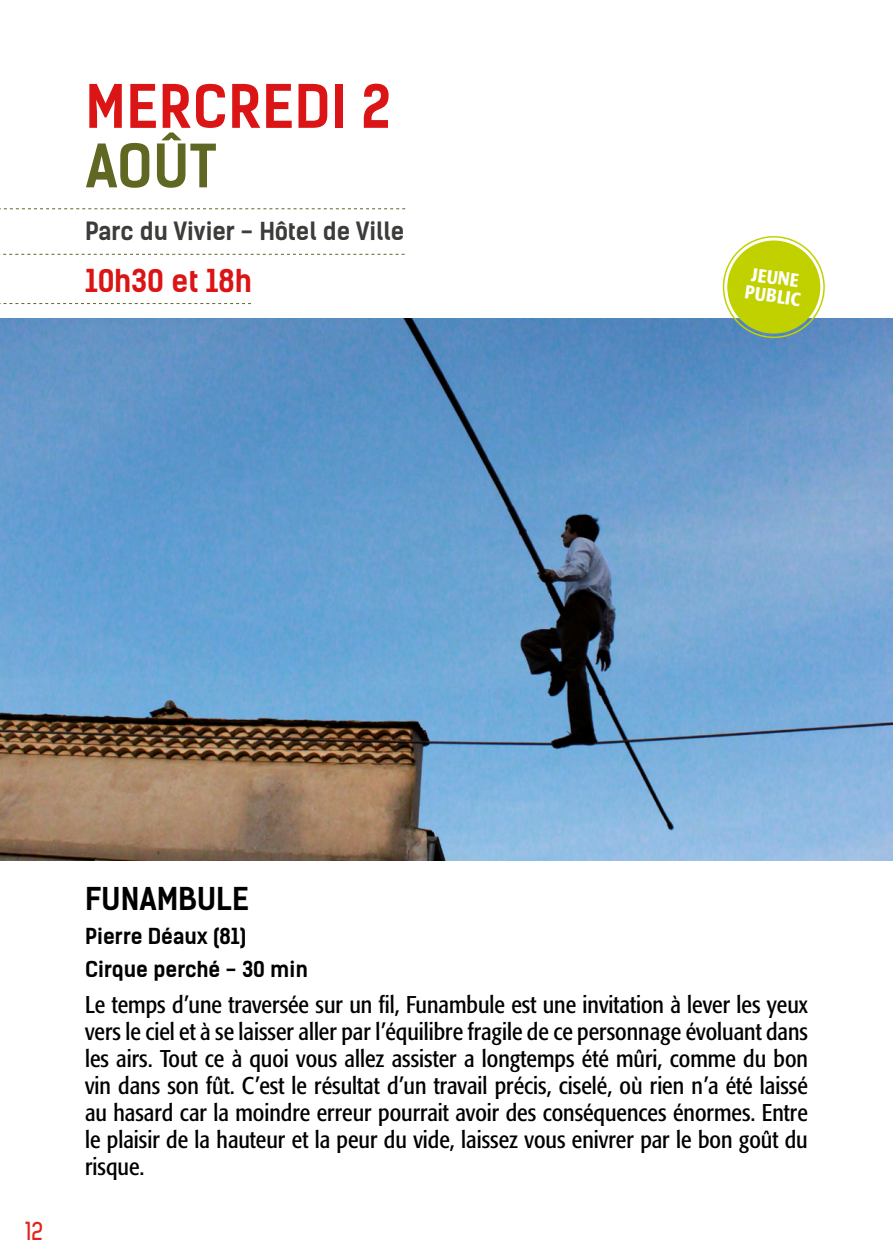
<style>
.page{position:relative;width:893px;height:1259px;background:#fff}
.page>*{position:absolute;margin:0;border:0;box-sizing:border-box;transform-origin:0 0}
.t1{font:700 57px "Kelson Sans";letter-spacing:.015em;color:#db1415}
.t2{font:700 57px "Kelson Sans";color:#606722}
.t3{font:700 30px "Kelson Sans";color:#db1415}
.t4{font:700 30px "Kelson Sans";color:#000}
.t5{font:700 27px "Zag";color:#e5231d}
.t6{font:condensed 24px/27px "Formata";color:#000;text-align:justify}
.t7{font:700 24px "Kelson Sans";color:#3c3c3b}
.t8{font:700 21px/33.6px "Kelson Sans";color:#000}
.t9{font:500 condensed 18.6px/18.6px "Formata";color:#fff}
</style>
<div class="page">
<svg style="left:0;top:254px;width:405px;height:1px"></svg>
<svg style="left:0;top:303px;width:251px;height:1px"></svg>
<svg style="left:0;top:208px;width:405px;height:1px"></svg>
<img style="left:0;top:318px;width:893px;height:543px">
<div style="left:727px;top:240px;width:93px;height:94px;background:#c1d100;border-radius:50%"></div>
<h1 class="t1" style="left:85px;top:72px;width:307px">MERCREDI 2</h1>
<h1 class="t2" style="left:85px;top:131px;width:132px">AOÛT</h1>
<p class="t7" style="left:85px;top:216px;width:321px">Parc du Vivier - Hôtel de Ville</p>
<p class="t3" style="left:85px;top:263px;width:168px">10h30 et 18h</p>
<p class="t9" style="left:749px;top:264px;width:57px;rotate:8deg">JEUNE<br>PUBLIC</p>
<p class="t5" style="left:26px;top:1216px;width:20px">12</p>
<p class="t4" style="left:85px;top:880px;width:165px">FUNAMBULE</p>
<p class="t8" style="left:85px;top:919px;width:225px">Pierre Déaux (81)<br>Cirque perché - 30 min</p>
<p class="t6" style="left:85px;top:991px;width:724px">Le temps d’une traversée sur un fil, Funambule est une invitation à lever les yeux vers le ciel et à se laisser aller par l’équilibre fragile de ce personnage évoluant dans les airs. Tout ce à quoi vous allez assister a longtemps été mûri, comme du bon vin dans son fût. C’est le résultat d’un travail précis, ciselé, où rien n’a été laissé au hasard car la moindre erreur pourrait avoir des conséquences énormes. Entre le plaisir de la hauteur et la peur du vide, laissez vous enivrer par le bon goût du risque.</p>
</div>
